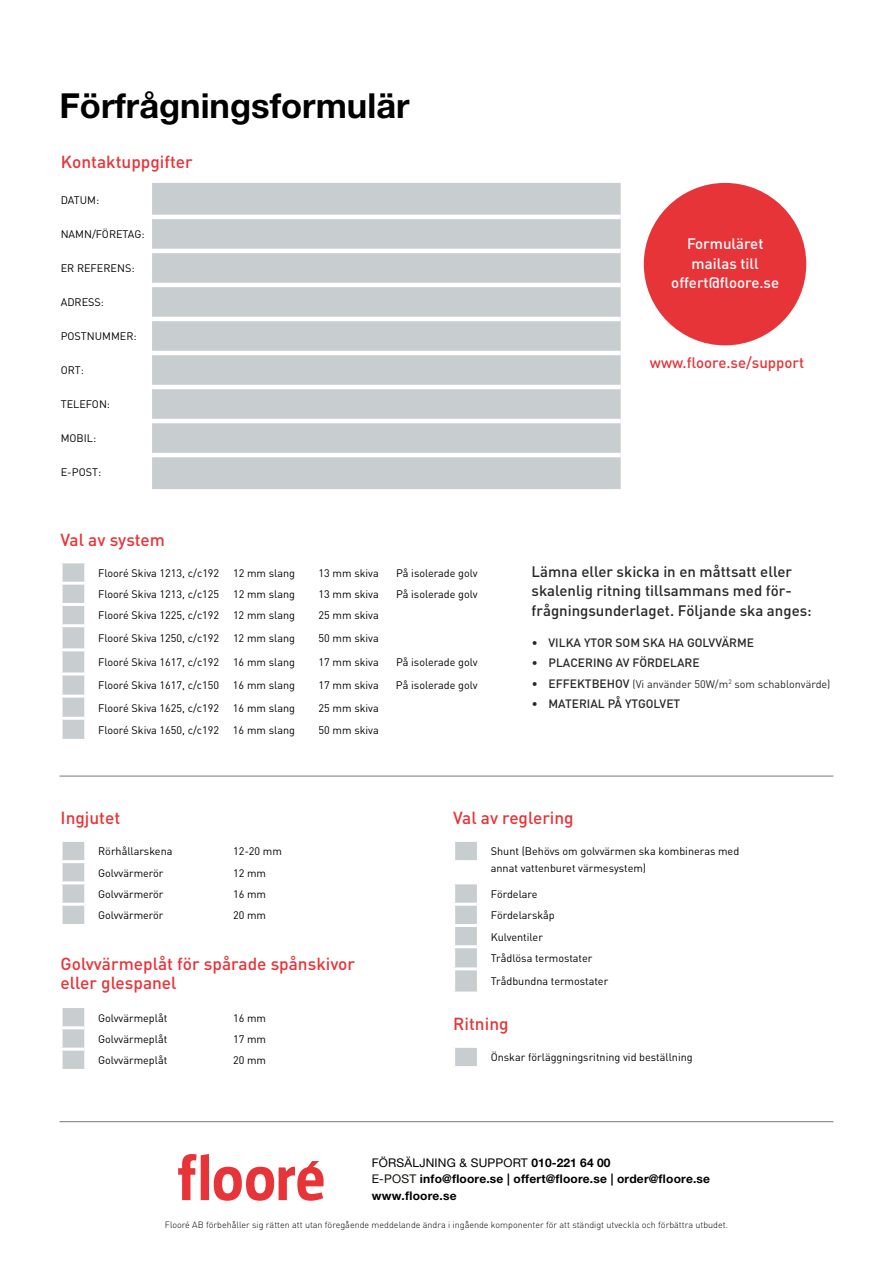
<style>
.page{position:relative;width:893px;height:1263px;background:#fff}
.page>*{position:absolute;margin:0;border:0;box-sizing:border-box;transform-origin:0 0}
.t1{font:700 34.5px "Helvetica Neue LT Std";color:#000}
.t2{font:500 17.25px/18.8px "DIN";color:#e73439}
.t3{font:500 15px/19.5px "DIN";color:#282827}
.t4{font:500 15px/19.5px "DIN";color:#fff;text-align:center}
.t5{font:500 15px "DIN";color:#e73439}
.t6{font:700 12px/16.5px "Helvetica Neue LT Std";letter-spacing:.015em;color:#000}
.t7{font:500 12px "DIN";color:#282827}
.t8{font:10.8px/21.5px "DIN";color:#000}
.t9{font:10.8px "DIN";color:#282827}
.t10{font:300 9px "DIN";color:#000}
.s1{font-weight:300}
.s2{font-weight:300;font-size:12px}
.s3{font-weight:500;font-size:12px}
.s4{font-weight:400}
.s5{font-weight:400;color:#12110c}
</style>
<div class="page">
<svg style="left:178px;top:1154px;width:146px;height:47px"></svg>
<div style="left:152px;top:183px;width:469px;height:306px;background:#c8cdd0"></div>
<hr style="left:152px;top:215px;width:469px;height:4px;background:#fff">
<hr style="left:152px;top:249px;width:469px;height:4px;background:#fff">
<hr style="left:152px;top:283px;width:469px;height:4px;background:#fff">
<hr style="left:152px;top:317px;width:469px;height:4px;background:#fff">
<hr style="left:152px;top:351px;width:469px;height:4px;background:#fff">
<hr style="left:152px;top:385px;width:469px;height:4px;background:#fff">
<hr style="left:152px;top:419px;width:469px;height:4px;background:#fff">
<hr style="left:152px;top:453px;width:469px;height:4px;background:#fff">
<div style="left:63px;top:563px;width:21px;height:176px;background:#c8cdd0"></div>
<hr style="left:60px;top:582px;width:25px;height:3px;background:#fff">
<hr style="left:60px;top:603px;width:25px;height:3px;background:#fff">
<hr style="left:60px;top:624px;width:25px;height:3px;background:#fff">
<hr style="left:60px;top:648px;width:25px;height:3px;background:#fff">
<hr style="left:60px;top:672px;width:25px;height:3px;background:#fff">
<hr style="left:60px;top:695px;width:25px;height:3px;background:#fff">
<hr style="left:60px;top:717px;width:25px;height:3px;background:#fff">
<svg style="left:454px;top:842px;width:24px;height:150px"></svg>
<div style="left:454px;top:1046px;width:24px;height:22px;background:#c8cdd0"></div>
<hr style="left:452px;top:1045px;width:26px;height:3px;background:#fff">
<hr style="left:452px;top:1048px;width:3px;height:18px;background:#fff">
<hr style="left:452px;top:1066px;width:26px;height:3px;background:#fff">
<svg style="left:477px;top:1048px;width:1px;height:18px"></svg>
<div style="left:63px;top:842px;width:21px;height:82px;background:#c8cdd0"></div>
<hr style="left:60px;top:860px;width:25px;height:3px;background:#fff">
<hr style="left:60px;top:881px;width:25px;height:3px;background:#fff">
<hr style="left:60px;top:903px;width:25px;height:3px;background:#fff">
<svg style="left:61px;top:1008px;width:24px;height:61px"></svg>
<div style="left:644px;top:183px;width:162px;height:162px;background:#e73439;border-radius:50%"></div>
<hr style="left:60px;top:776px;width:773px;height:1px;background:#787a7b">
<hr style="left:60px;top:1121px;width:773px;height:1px;background:#787a7b">
<h1 class="t1" style="left:60px;top:85px;width:352px">Förfrågningsformulär</h1>
<h2 class="t2" style="left:61px;top:152px;width:133px">Kontaktuppgifter</h2>
<p class="t8" style="left:61px;top:189px;width:40px">DATUM:</p>
<p class="t8" style="left:61px;top:223px;width:85px">NAMN/FÖRETAG:</p>
<p class="t8" style="left:61px;top:257px;width:75px">ER REFERENS:</p>
<p class="t8" style="left:61px;top:292px;width:45px">ADRESS:</p>
<p class="t8" style="left:61px;top:326px;width:78px">POSTNUMMER:</p>
<p class="t8" style="left:61px;top:360px;width:25px">ORT:</p>
<p class="t8" style="left:61px;top:394px;width:51px">TELEFON:</p>
<p class="t8" style="left:61px;top:428px;width:37px">MOBIL:</p>
<p class="t8" style="left:61px;top:462px;width:42px">E-POST:</p>
<h2 class="t2" style="left:61px;top:530px;width:106px">Val av system</h2>
<p class="t8" style="left:98px;top:562px;width:123px">Flooré Skiva 1213, c/c192</p>
<p class="t8" style="left:233px;top:562px;width:64px">12 mm slang</p>
<p class="t8" style="left:319px;top:562px;width:62px">13 mm skiva</p>
<p class="t8" style="left:396px;top:562px;width:83px">På isolerade golv</p>
<p class="t8" style="left:98px;top:583px;width:123px">Flooré Skiva 1213, c/c125</p>
<p class="t8" style="left:233px;top:583px;width:64px">12 mm slang</p>
<p class="t8" style="left:319px;top:583px;width:62px">13 mm skiva</p>
<p class="t8" style="left:396px;top:583px;width:83px">På isolerade golv</p>
<p class="t8" style="left:98px;top:605px;width:123px">Flooré Skiva 1225, c/c192</p>
<p class="t8" style="left:233px;top:605px;width:64px">12 mm slang</p>
<p class="t8" style="left:319px;top:605px;width:62px">25 mm skiva</p>
<p class="t8" style="left:98px;top:627px;width:123px">Flooré Skiva 1250, c/c192</p>
<p class="t8" style="left:233px;top:627px;width:64px">12 mm slang</p>
<p class="t8" style="left:319px;top:627px;width:62px">50 mm skiva</p>
<p class="t8" style="left:98px;top:651px;width:123px">Flooré Skiva 1617, c/c192</p>
<p class="t8" style="left:233px;top:651px;width:64px">16 mm slang</p>
<p class="t8" style="left:319px;top:651px;width:62px">17 mm skiva</p>
<p class="t8" style="left:396px;top:651px;width:83px">På isolerade golv</p>
<p class="t8" style="left:98px;top:675px;width:123px">Flooré Skiva 1617, c/c150</p>
<p class="t8" style="left:233px;top:675px;width:64px">16 mm slang</p>
<p class="t8" style="left:319px;top:675px;width:62px">17 mm skiva</p>
<p class="t8" style="left:396px;top:675px;width:83px">På isolerade golv</p>
<p class="t8" style="left:98px;top:697px;width:123px">Flooré Skiva 1625, c/c192</p>
<p class="t8" style="left:233px;top:697px;width:64px">16 mm slang</p>
<p class="t8" style="left:319px;top:697px;width:62px">25 mm skiva</p>
<p class="t8" style="left:98px;top:719px;width:123px">Flooré Skiva 1650, c/c192</p>
<p class="t8" style="left:233px;top:719px;width:64px">16 mm slang</p>
<p class="t8" style="left:319px;top:719px;width:62px">50 mm skiva</p>
<h3 class="t4" style="left:671px;top:233px;width:109px">Formuläret mailas till offert@floore.se</h3>
<h3 class="t5" style="left:650px;top:353px;width:156px">www.floore.se/support</h3>
<h3 class="t3" style="left:531px;top:561px;width:282px">Lämna eller skicka in en måttsatt eller skalenlig ritning tillsammans med för&shy;frågningsunderlaget. Följande ska anges:</h3>
<p class="t7" style="left:531px;top:634px;width:224px"><span class="s1">•</span> VILKA YTOR SOM SKA HA GOLVVÄRME</p>
<p class="t7" style="left:531px;top:655px;width:170px"><span class="s1">•</span> PLACERING AV FÖRDELARE</p>
<p class="t9" style="left:531px;top:677px;width:300px"><span class="s2">•</span> <span class="s3">EFFEKTBEHOV</span> (Vi använder 50W/m<sup>2</sup> som schablonvärde)</p>
<p class="t7" style="left:531px;top:696px;width:150px"><span class="s1">•</span> MATERIAL PÅ YTGOLVET</p>
<h2 class="t2" style="left:61px;top:808px;width:61px">Ingjutet</h2>
<p class="t8" style="left:98px;top:840px;width:76px">Rörhållarskena</p>
<p class="t8" style="left:233px;top:840px;width:51px">12-20 mm</p>
<p class="t8" style="left:98px;top:862px;width:67px">Golvvärmerör</p>
<p class="t8" style="left:233px;top:862px;width:35px">12 mm</p>
<p class="t8" style="left:98px;top:883px;width:67px">Golvvärmerör</p>
<p class="t8" style="left:233px;top:883px;width:35px">16 mm</p>
<p class="t8" style="left:98px;top:904px;width:67px">Golvvärmerör</p>
<p class="t8" style="left:233px;top:904px;width:35px">20 mm</p>
<h2 class="t2" style="left:61px;top:954px;width:296px">Golvvärmeplåt för spårade spånskivor eller glespanel</h2>
<p class="t8" style="left:98px;top:1007px;width:71px">Golvvärmeplåt</p>
<p class="t8" style="left:233px;top:1007px;width:35px">16 mm</p>
<p class="t8" style="left:98px;top:1028px;width:71px">Golvvärmeplåt</p>
<p class="t8" style="left:233px;top:1028px;width:35px">17 mm</p>
<p class="t8" style="left:98px;top:1049px;width:71px">Golvvärmeplåt</p>
<p class="t8" style="left:233px;top:1049px;width:35px">20 mm</p>
<h2 class="t2" style="left:453px;top:808px;width:122px">Val av reglering</h2>
<p class="t8" style="left:491px;top:843px;width:250px;line-height:16.5px">Shunt (Behövs om golvvärmen ska kombineras med annat vattenburet värmesystem)</p>
<p class="t8" style="left:491px;top:883px;width:103px">Fördelare<br>Fördelarskåp<br>Kulventiler<br>Trådlösa termostater</p>
<p class="t8" style="left:491px;top:970px;width:119px">Trådbundna termostater</p>
<h2 class="t2" style="left:453px;top:1014px;width:57px">Ritning</h2>
<p class="t8" style="left:491px;top:1046px;width:203px">Önskar förläggningsritning vid beställning</p>
<p class="t6" style="left:372px;top:1154px;width:340px"><span class="s4">FÖRSÄLJNING &amp; SUPPORT</span> 010-221 64 00<br><span class="s5">E-POST</span> info@floore.se | offert@floore.se | order@floore.se www.floore.se</p>
<p class="t10" style="left:165px;top:1219px;width:565px">Flooré AB förbehåller sig rätten att utan föregående meddelande ändra i ingående komponenter för att ständigt utveckla och förbättra utbudet.</p>
</div>
